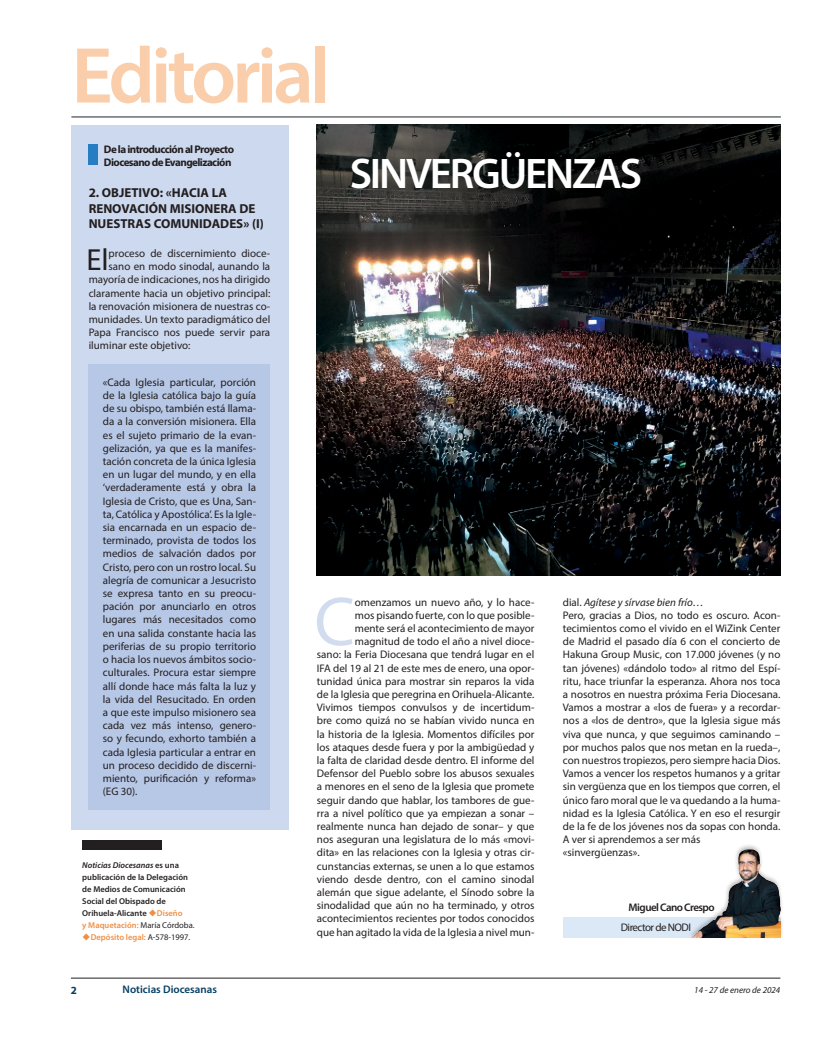
<style>
.page{position:relative;width:823px;height:1049px;background:#fff}
.page>*{position:absolute;margin:0;border:0;box-sizing:border-box;transform-origin:0 0}
.t1{font:600 80px "Myriad Pro";letter-spacing:-.05em;color:#faceaa}
.t2{font:69.8px "Myriad Pro";color:#d1dcef}
.t3{font:600 43px "Myriad Pro";letter-spacing:-.05em;color:#fff}
.t4{font:30.6px "Myriad Pro";color:#231f20}
.t5{font:700 13px/15.6px "Myriad Pro";color:#231f20}
.t6{font:11px/13.2px "Myriad Pro";color:#231f20;text-align:justify}
.t7{font:700 11px "Myriad Pro";letter-spacing:-.05em;color:#231f20}
.t8{font:italic 11px "Myriad Pro";color:#231f20}
.t9{font:600 11px "Myriad Pro";color:#043e62}
.t10{font:600 11px "Myriad Pro";letter-spacing:-.05em;color:#231f20}
.t11{font:11px "Myriad Pro";letter-spacing:-.05em;color:#231f20}
.t12{font:700 11px "Myriad Pro";color:#043e62}
.t13{font:italic 9px "Myriad Pro";color:#231f20}
.t14{font:600 8.5px/12px "Myriad Pro";color:#231f20}
.t15{font:600 8.5px "Myriad Pro";color:#ef8f44}
.t16{font:italic 600 8.5px "Myriad Pro";color:#231f20}
.s1{font-style:normal}
.s2{color:#ef8f44}
.s3{font-weight:400;color:#231f20}
</style>
<div class="page">
<hr style="left:71px;top:978px;width:709px;height:1px;background:#231f20">
<img style="left:317px;top:124px;width:463px;height:451px">
<div style="left:562px;top:917px;width:218px;height:21px;background:#dbe8f6"></div>
<div style="left:71px;top:125px;width:217px;height:704px;background:#cdd9ee"></div>
<div style="left:82px;top:840px;width:80px;height:9px;background:#231f20"></div>
<hr style="left:71px;top:117px;width:709px;height:1px;background:#212529">
<div style="left:88px;top:144px;width:10px;height:21px;background:#277dc1"></div>
<div style="left:687px;top:843px;width:96px;height:96px;background:#231f20;opacity:.3"></div>
<img style="left:689px;top:846px;width:91px;height:92px">
<div style="left:89px;top:364px;width:181px;height:445px;background:#b7c7e6"></div>
<p class="t1" style="left:71px;top:25px;width:260px">Editorial</p>
<p class="t7" style="left:104px;top:142px;width:132px">De la introducción al Proyecto</p>
<p class="t7" style="left:104px;top:155px;width:129px">Diocesano de Evangelización</p>
<p class="t5" style="left:89px;top:184px;width:140px">2. OBJETIVO: «HACIA LA</p>
<p class="t5" style="left:89px;top:200px;width:177px">RENOVACIÓN MISIONERA DE<br>NUESTRAS COMUNIDADES» (I)</p>
<p class="t3" style="left:349px;top:146px;width:294px">SINVERGÜENZAS</p>
<p class="t4" style="left:86px;top:241px;width:24px">El</p>
<p class="t6" style="left:109px;top:247px;width:163px">proceso de discernimiento dioce-</p>
<p class="t6" style="left:109px;top:260px;width:163px">sano en modo sinodal, aunando la</p>
<p class="t6" style="left:89px;top:273px;width:183px">mayoría de indicaciones, nos ha dirigido</p>
<p class="t6" style="left:89px;top:286px;width:183px">claramente hacia un objetivo principal:</p>
<p class="t6" style="left:89px;top:299px;width:183px">la renovación misionera de nuestras co-</p>
<p class="t6" style="left:89px;top:313px;width:183px">munidades. Un texto paradigmático del</p>
<p class="t6" style="left:89px;top:326px;width:183px">Papa Francisco nos puede servir para</p>
<p class="t6" style="left:89px;top:339px;width:103px">iluminar este objetivo:</p>
<p class="t6" style="left:103px;top:375px;width:155px">«Cada Iglesia particular, porción de la Iglesia católica bajo la guía de su obispo, también está llama&shy;da a la conversión misionera. Ella es el sujeto primario de la evan&shy;gelización, ya que es la manifes&shy;tación concreta de la única Iglesia en un lugar del mundo, y en ella ‘verdaderamente está y obra la Iglesia de Cristo, que es Una, San&shy;ta, Católica y Apostólica’. Es la Igle&shy;sia encarnada en un espacio de&shy;terminado, provista de todos los medios de salvación dados por Cristo, pero con un rostro local. Su alegría de comunicar a Jesucristo se expresa tanto en su preocu&shy;pación por anunciarlo en otros lugares más necesitados como en una salida constante hacia las periferias de su propio territorio o hacia los nuevos ámbitos socio&shy;culturales. Procura estar siempre allí donde hace más falta la luz y la vida del Resucitado. En orden a que este impulso misionero sea cada vez más intenso, genero&shy;so y fecundo, exhorto también a cada Iglesia particular a entrar en un proceso decidido de discerni&shy;miento, purificación y reforma» (EG 30).</p>
<p class="t16" style="left:82px;top:859px;width:98px">Noticias Diocesanas <span class="s1">es una</span></p>
<p class="t14" style="left:82px;top:871px;width:107px">publicación de la Delegación</p>
<p class="t14" style="left:82px;top:883px;width:105px">de Medios de Comunicación<br>Social del Obispado de</p>
<p class="t14" style="left:82px;top:907px;width:102px">Orihuela-Alicante <span class="s2">◆Diseño</span></p>
<p class="t15" style="left:82px;top:919px;width:114px">y Maquetación: <span class="s3">María Córdoba.</span></p>
<p class="t15" style="left:82px;top:931px;width:109px">◆Depósito legal: <span class="s3">A-578-1997.</span></p>
<p class="t2" style="left:314px;top:579px;width:42px">C</p>
<p class="t6" style="left:317px;top:595px;width:219px;text-align:right">omenzamos un nuevo año, y lo hace-<br>mos pisando fuerte, con lo que posible-<br>mente será el acontecimiento de mayor magnitud de todo el año a nivel dioce-<br>sano: la Feria Diocesana que tendrá lugar en el IFA del 19 al 21 de este mes de enero, una opor&shy;tunidad única para mostrar sin reparos la vida de la Iglesia que peregrina en Orihuela-Alicante.</p>
<p class="t6" style="left:317px;top:701px;width:219px">Vivimos tiempos convulsos y de incertidum&shy;bre como quizá no se habían vivido nunca en la historia de la Iglesia. Momentos difíciles por los ataques desde fuera y por la ambigüedad y la falta de claridad desde dentro. El informe del Defensor del Pueblo sobre los abusos sexuales a menores en el seno de la Iglesia que promete seguir dando que hablar, los tambores de gue&shy;rra a nivel político que ya empiezan a sonar – realmente nunca han dejado de sonar– y que nos aseguran una legislatura de lo más «movi&shy;dita» en las relaciones con la Iglesia y otras cir&shy;cunstancias externas, se unen a lo que estamos viendo desde dentro, con el camino sinodal alemán que sigue adelante, el Sínodo sobre la sinodalidad que aún no ha terminado, y otros acontecimientos recientes por todos conocidos que han agitado la vida de la Iglesia a nivel mun-</p>
<p class="t8" style="left:562px;top:595px;width:142px"><span class="s1">dial.</span> Agítese y sírvase bien frío…</p>
<p class="t6" style="left:562px;top:608px;width:219px">Pero, gracias a Dios, no todo es oscuro. Acon&shy;tecimientos como el vivido en el WiZink Center de Madrid el pasado día 6 con el concierto de Hakuna Group Music, con 17.000 jóvenes (y no tan jóvenes) «dándolo todo» al ritmo del Espí&shy;ritu, hace triunfar la esperanza. Ahora nos toca a nosotros en nuestra próxima Feria Diocesana.<br>Vamos a mostrar a «los de fuera» y a recordar&shy;nos a «los de dentro», que la Iglesia sigue más viva que nunca, y que seguimos caminando – por muchos palos que nos metan en la rueda–, con nuestros tropiezos, pero siempre hacia Dios.<br>Vamos a vencer los respetos humanos y a gritar sin vergüenza que en los tiempos que corren, el único faro moral que le va quedando a la huma&shy;nidad es la Iglesia Católica. Y en eso el resurgir de la fe de los jóvenes nos da sopas con honda.<br>A ver si aprendemos a ser más</p>
<p class="t6" style="left:562px;top:846px;width:78px">«sinvergüenzas».</p>
<p class="t10" style="left:628px;top:900px;width:87px">Miguel Cano Crespo</p>
<p class="t11" style="left:620px;top:920px;width:72px">Director de NODI</p>
<p class="t12" style="left:71px;top:982px;width:8px">2</p>
<p class="t9" style="left:122px;top:982px;width:96px">Noticias Diocesanas</p>
<p class="t13" style="left:693px;top:984px;width:88px">14 - 27 de enero de 2024</p>
</div>
